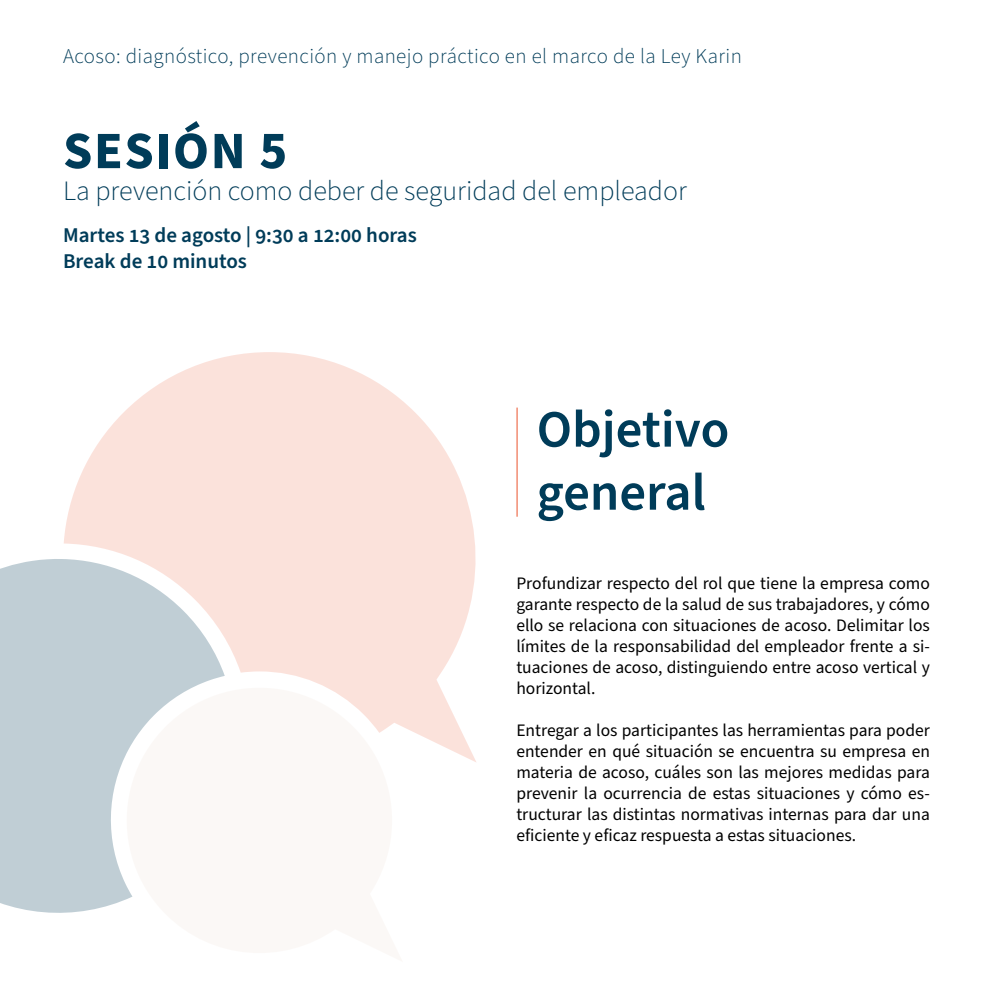
<style>
.page{position:relative;width:993px;height:993px;background:#fff}
.page>*{position:absolute;margin:0;border:0;box-sizing:border-box;transform-origin:0 0}
.t1{font:600 52.5px/63px "Source Sans Pro";color:#003c59}
.t2{font:700 52.5px "Source Sans Pro";letter-spacing:.03em;color:#003c59}
.t3{font:300 28px "Source Sans Pro";color:#003c59}
.t4{font:300 21px "Source Sans Pro";letter-spacing:.02em;color:#003c59}
.t5{font:600 21px/26.2px "Source Sans Pro";color:#003c59}
.t6{font:17.5px/21px "Source Sans Pro";color:#000;text-align:justify}
</style>
<div class="page">
<hr style="left:516px;top:407px;width:1px;height:109px;background:#f28b71">
<svg style="left:64px;top:352px;width:412px;height:410px;fill:#fbe2db"></svg>
<svg style="left:0;top:558px;width:225px;height:355px;background:#c7d2d8"></svg>
<svg style="left:122px;top:684px;width:281px;height:229px;fill:#fbf8f6"></svg>
<p class="t4" style="left:63px;top:42px;width:680px">Acoso: diagnóstico, prevención y manejo práctico en el marco de la Ley Karin</p>
<h1 class="t2" style="left:63px;top:115px;width:226px">SESIÓN 5</h1>
<h2 class="t3" style="left:63px;top:171px;width:625px">La prevención como deber de seguridad del empleador</h2>
<p class="t5" style="left:63px;top:222px;width:355px">Martes 13 de agosto | 9:30 a 12:00 horas<br>Break de 10 minutos</p>
<h1 class="t1" style="left:536px;top:399px;width:194px">Objetivo general</h1>
<p class="t6" style="left:516px;top:572px;width:415px">Profundizar respecto del rol que tiene la empresa como garante respecto de la salud de sus trabajadores, y cómo ello se relaciona con situaciones de acoso. Delimitar los límites de la responsabilidad del empleador frente a si&shy;tuaciones de acoso, distinguiendo entre acoso vertical y horizontal.</p>
<p class="t6" style="left:516px;top:719px;width:415px">Entregar a los participantes las herramientas para poder entender en qué situación se encuentra su empresa en materia de acoso, cuáles son las mejores medidas para prevenir la ocurrencia de estas situaciones y cómo es&shy;tructurar las distintas normativas internas para dar una eficiente y eficaz respuesta a estas situaciones.</p>
</div>
